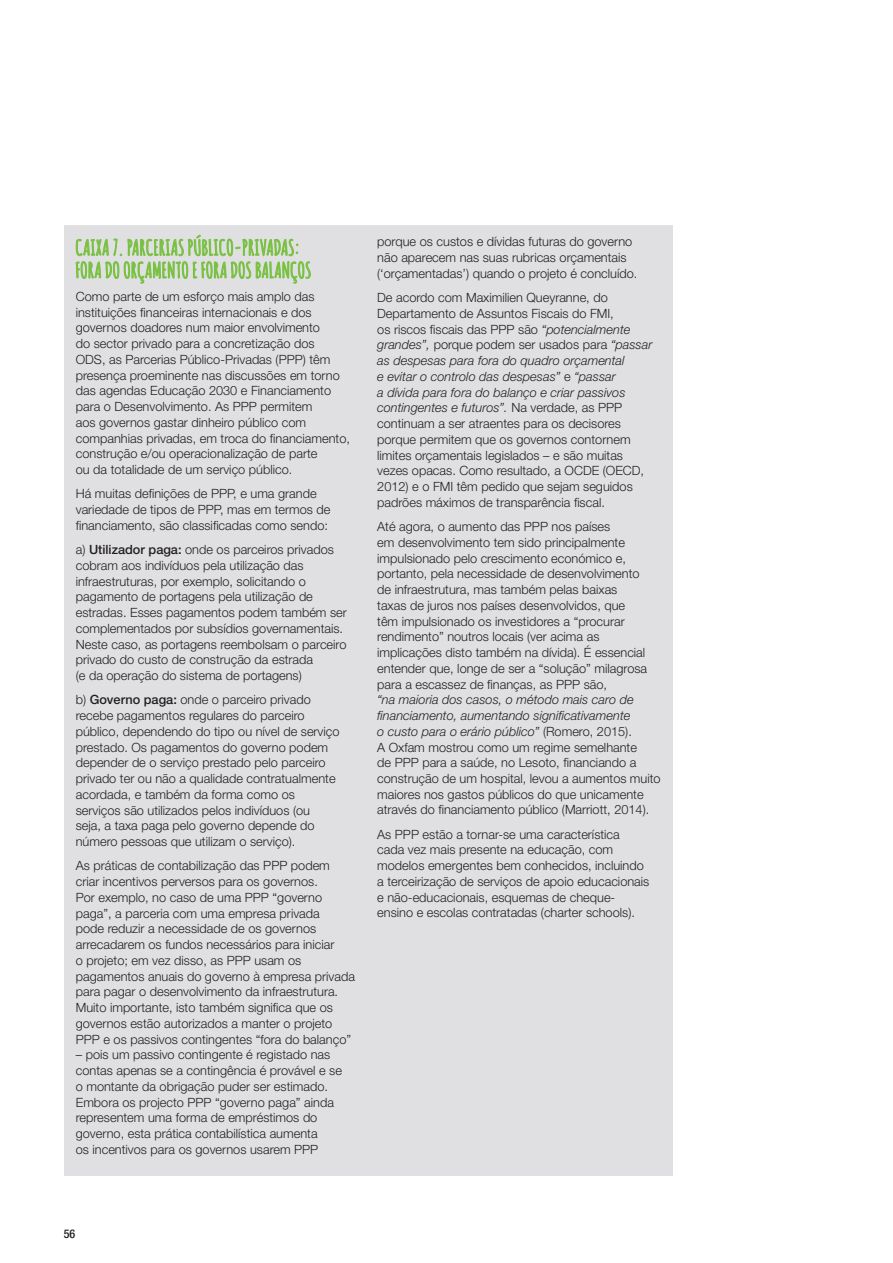
<style>
.page{position:relative;width:893px;height:1263px;background:#fff}
.page>*{position:absolute;margin:0;border:0;box-sizing:border-box;transform-origin:0 0}
.t1{font:700 21px/22.5px "Amatic";letter-spacing:.04em;color:#79c142}
.t2{font:300 12.75px/15.8px "Helvetica Neue LT Std";color:#231f20}
.t3{font:500 condensed 12px "Helvetica Neue LT Std";color:#231f20}
.s1{font-weight:500}
.s2{font-style:italic}
</style>
<div class="page">
<div style="left:64px;top:225px;width:609px;height:951px;background:#e0e0e2"></div>
<svg style="left:76px;top:234px;width:235px;height:50px"></svg>
<hr style="left:892px;top:0;width:1px;height:1263px;background:#79c142">
<h1 class="t1" style="left:76px;top:236px;width:237px">CAIXA 7. PARCERIAS PÚBLICO-PRIVADAS:<br>FORA DO ORÇAMENTO E FORA DOS BALANÇOS</h1>
<p class="t2" style="left:76px;top:288px;width:276px">Como parte de um esforço mais amplo das instituições financeiras internacionais e dos governos doadores num maior envolvimento<br>do sector privado para a concretização dos<br>ODS, as Parcerias Público-Privadas (PPP) têm presença proeminente nas discussões em torno das agendas Educação 2030 e Financiamento para o Desenvolvimento. As PPP permitem<br>aos governos gastar dinheiro público com companhias privadas, em troca do financiamento, construção e/ou operacionalização de parte<br>ou da totalidade de um serviço público.</p>
<p class="t2" style="left:76px;top:486px;width:256px">Há muitas definições de PPP, e uma grande variedade de tipos de PPP, mas em termos de financiamento, são classificadas como sendo:</p>
<p class="t2" style="left:76px;top:541px;width:273px">a) <span class="s1">Utilizador paga:</span> onde os parceiros privados cobram aos indivíduos pela utilização das infraestruturas, por exemplo, solicitando o pagamento de portagens pela utilização de estradas. Esses pagamentos podem também ser complementados por subsídios governamentais.<br>Neste caso, as portagens reembolsam o parceiro privado do custo de construção da estrada<br>(e da operação do sistema de portagens)</p>
<p class="t2" style="left:76px;top:692px;width:265px">b) <span class="s1">Governo paga:</span> onde o parceiro privado recebe pagamentos regulares do parceiro público, dependendo do tipo ou nível de serviço prestado. Os pagamentos do governo podem depender de o serviço prestado pelo parceiro privado ter ou não a qualidade contratualmente acordada, e também da forma como os serviços são utilizados pelos indivíduos (ou<br>seja, a taxa paga pelo governo depende do número pessoas que utilizam o serviço).</p>
<p class="t2" style="left:76px;top:858px;width:281px">As práticas de contabilização das PPP podem criar incentivos perversos para os governos.<br>Por exemplo, no caso de uma PPP “governo paga”, a parceria com uma empresa privada<br>pode reduzir a necessidade de os governos arrecadarem os fundos necessários para iniciar<br>o projeto; em vez disso, as PPP usam os pagamentos anuais do governo à empresa privada para pagar o desenvolvimento da infraestrutura.<br>Muito importante, isto também significa que os governos estão autorizados a manter o projeto PPP e os passivos contingentes “fora do balanço”</p>
<p class="t2" style="left:76px;top:1047px;width:268px">– pois um passivo contingente é registado nas contas apenas se a contingência é provável e se o montante da obrigação puder ser estimado.<br>Embora os projecto PPP “governo paga” ainda representem uma forma de empréstimos do governo, esta prática contabilística aumenta<br>os incentivos para os governos usarem PPP</p>
<p class="t2" style="left:377px;top:234px;width:262px">porque os custos e dívidas futuras do governo não aparecem nas suas rubricas orçamentais (‘orçamentadas’) quando o projeto é concluído.</p>
<p class="t2" style="left:377px;top:289px;width:277px">De acordo com Maximilien Queyranne, do Departamento de Assuntos Fiscais do FMI,<br>os riscos fiscais das PPP são <span class="s2">“potencialmente grandes”,</span> porque podem ser usados para <span class="s2">“passar as despesas para fora do quadro orçamental<br>e evitar o controlo das despesas”</span> e <span class="s2">“passar<br>a dívida para fora do balanço e criar passivos contingentes e futuros”.</span> Na verdade, as PPP continuam a ser atraentes para os decisores porque permitem que os governos contornem limites orçamentais legislados – e são muitas vezes opacas. Como resultado, a OCDE (OECD, 2012) e o FMI têm pedido que sejam seguidos padrões máximos de transparência fiscal.</p>
<p class="t2" style="left:377px;top:518px;width:271px">Até agora, o aumento das PPP nos países<br>em desenvolvimento tem sido principalmente impulsionado pelo crescimento económico e, portanto, pela necessidade de desenvolvimento de infraestrutura, mas também pelas baixas taxas de juros nos países desenvolvidos, que têm impulsionado os investidores a “procurar rendimento” noutros locais (ver acima as implicações disto também na dívida). É essencial entender que, longe de ser a “solução” milagrosa para a escassez de finanças, as PPP são,</p>
<p class="t2" style="left:377px;top:691px;width:285px"><span class="s2">“na maioria dos casos, o método mais caro de financiamento, aumentando significativamente<br>o custo para o erário público”</span> (Romero, 2015).<br>A Oxfam mostrou como um regime semelhante<br>de PPP para a saúde, no Lesoto, financiando a construção de um hospital, levou a aumentos muito maiores nos gastos públicos do que unicamente através do financiamento público (Marriott, 2014).</p>
<p class="t2" style="left:377px;top:826px;width:274px">As PPP estão a tornar-se uma característica cada vez mais presente na educação, com modelos emergentes bem conhecidos, incluindo a terceirização de serviços de apoio educacionais e não-educacionais, esquemas de cheque&shy;ensino e escolas contratadas (charter schools).</p>
<p class="t3" style="left:64px;top:1226px;width:13px">56</p>
</div>
